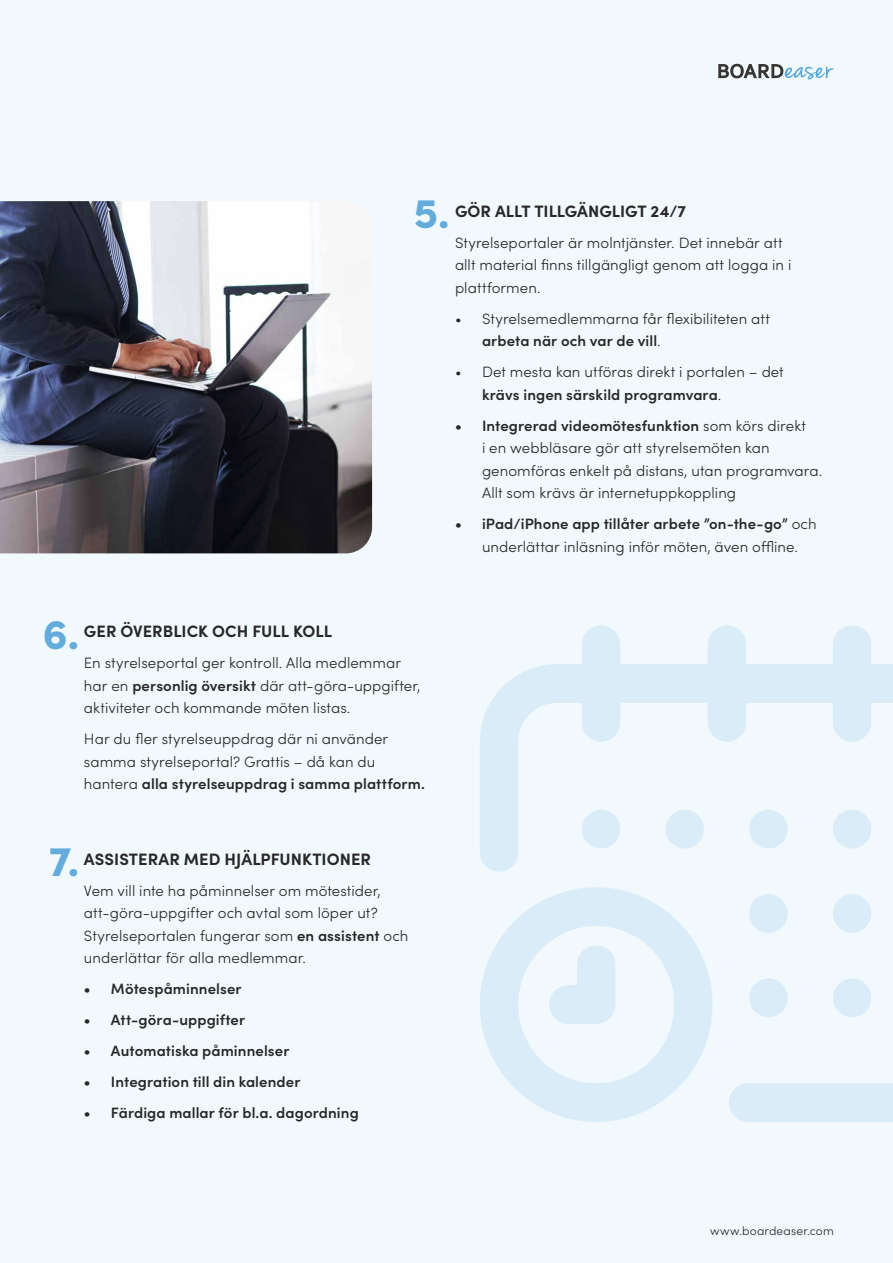
<style>
.page{position:relative;width:893px;height:1263px;background:#f1f9fd}
.page>*{position:absolute;margin:0;border:0;box-sizing:border-box;transform-origin:0 0}
.CONTENT{font:900 42px "Sofia Pro";color:#63acdb}
.CONTENT-2{font:700 16.5px "Sofia Pro";letter-spacing:.005em;color:#282829}
.CONTENT-3{font:300 15px/22.5px "Sofia Pro";letter-spacing:.005em;color:#282829}
.t1{font:600 15px "Sofia Pro";letter-spacing:.005em;color:#282829}
.CONTENT-4{font:300 12px "Sofia Pro";letter-spacing:.015em;color:#282829}
.s1{font-weight:600}
</style>
<div class="page">
<svg style="left:718px;top:64px;width:116px;height:15px"></svg>
<svg style="left:480px;top:625px;width:413px;height:497px"></svg>
<svg style="left:480px;top:887px;width:233px;height:235px"></svg>
<svg style="left:549px;top:945px;width:66px;height:79px"></svg>
<div style="left:665px;top:810px;width:39px;height:38px;background:#daecf7;border-radius:50%"></div>
<div style="left:749px;top:894px;width:39px;height:39px;background:#daecf7;border-radius:50%"></div>
<div style="left:833px;top:810px;width:38px;height:38px;background:#daecf7;border-radius:50%"></div>
<div style="left:833px;top:894px;width:38px;height:39px;background:#daecf7;border-radius:50%"></div>
<div style="left:833px;top:978px;width:38px;height:39px;background:#daecf7;border-radius:50%"></div>
<div style="left:749px;top:978px;width:39px;height:39px;background:#daecf7;border-radius:50%"></div>
<div style="left:749px;top:810px;width:39px;height:38px;background:#daecf7;border-radius:50%"></div>
<img style="left:0;top:201px;width:372px;height:352px">
<p class="CONTENT" style="left:414px;top:181px;width:37px">5.</p>
<p class="CONTENT-2" style="left:455px;top:198px;width:233px">GÖR ALLT TILLGÄNGLIGT 24/7</p>
<p class="CONTENT-3" style="left:455px;top:230px;width:338px">Styrelseportaler är molntjänster. Det innebär att allt material finns tillgängligt genom att logga in i plattformen.</p>
<p class="CONTENT-3" style="left:482px;top:306px;width:289px;text-indent:-27px">• Styrelsemedlemmarna får flexibiliteten att <span class="s1">arbeta när och var de vill</span>.</p>
<p class="CONTENT-3" style="left:482px;top:360px;width:303px;text-indent:-27px">• Det mesta kan utföras direkt i portalen – det <span class="s1">krävs ingen särskild programvara</span>.</p>
<p class="CONTENT-3" style="left:482px;top:413px;width:342px;text-indent:-27px"><span class="s1">• Integrerad videomötesfunktion</span> som körs direkt<br>i en webbläsare gör att styrelsemöten kan genomföras enkelt på distans, utan programvara.<br>Allt som krävs är internetuppkoppling</p>
<p class="CONTENT-3" style="left:455px;top:512px;width:363px;text-align:center"><span class="s1">• iPad/iPhone app tillåter arbete ”on-the-go”</span> och underlättar inläsning inför möten, även offline.</p>
<p class="CONTENT" style="left:43px;top:602px;width:38px">6.</p>
<p class="CONTENT-2" style="left:84px;top:619px;width:250px">GER ÖVERBLICK OCH FULL KOLL</p>
<p class="CONTENT-3" style="left:84px;top:651px;width:338px">En styrelseportal ger kontroll. Alla medlemmar har en <span class="s1">personlig översikt</span> där att-göra-uppgifter, aktiviteter och kommande möten listas.</p>
<p class="CONTENT-3" style="left:84px;top:727px;width:342px">Har du fler styrelseuppdrag där ni använder samma styrelseportal? Grattis – då kan du hantera <span class="s1">alla styrelseuppdrag i samma plattform.</span></p>
<p class="CONTENT" style="left:49px;top:828px;width:32px">7.</p>
<p class="CONTENT-2" style="left:84px;top:846px;width:289px">ASSISTERAR MED HJÄLPFUNKTIONER</p>
<p class="CONTENT-3" style="left:84px;top:878px;width:326px">Vem vill inte ha påminnelser om mötestider, att-göra-uppgifter och avtal som löper ut?<br>Styrelseportalen fungerar som <span class="s1">en assistent</span> och underlättar för alla medlemmar.</p>
<p class="t1" style="left:84px;top:978px;width:159px">• Mötespåminnelser</p>
<p class="t1" style="left:84px;top:1009px;width:163px">• Att-göra-uppgifter</p>
<p class="t1" style="left:84px;top:1040px;width:207px">• Automatiska påminnelser</p>
<p class="t1" style="left:84px;top:1071px;width:218px">• Integration till din kalender</p>
<p class="t1" style="left:84px;top:1102px;width:276px">• Färdiga mallar för bl.a. dagordning</p>
<p class="CONTENT-4" style="left:710px;top:1222px;width:125px">www.boardeaser.com</p>
</div>
